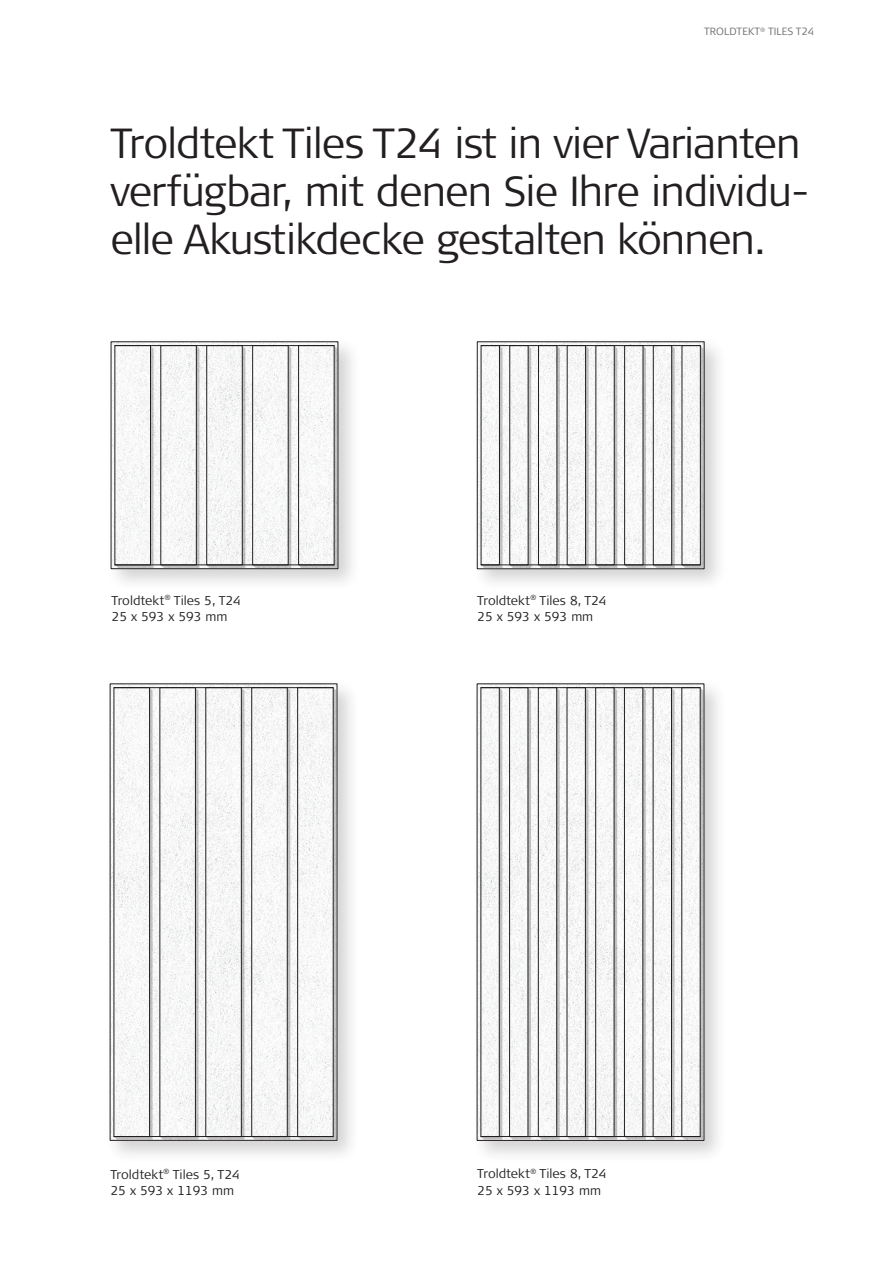
<style>
.page{position:relative;width:893px;height:1263px;background:#fff}
.page>*{position:absolute;margin:0;border:0;box-sizing:border-box;transform-origin:0 0}
.Rubrik{font:300 42px/48px "Signa Pro";letter-spacing:-.02em;color:#231f20}
.Brødtekst{font:300 12.75px "Signa Pro";color:#231f20}
.Illustration{font:300 10.5px "Signa Pro";letter-spacing:.01em;color:#6c6d70}
</style>
<div class="page">
<div style="left:472px;top:337px;width:255px;height:255px;background:#231f20;opacity:.2"></div>
<img style="left:479px;top:344px;width:223px;height:223px">
<svg style="left:682px;top:346px;width:20px;height:221px"></svg>
<svg style="left:653px;top:346px;width:22px;height:221px"></svg>
<svg style="left:625px;top:346px;width:21px;height:221px"></svg>
<svg style="left:596px;top:346px;width:21px;height:221px"></svg>
<svg style="left:567px;top:346px;width:22px;height:221px"></svg>
<svg style="left:538px;top:346px;width:22px;height:221px"></svg>
<svg style="left:510px;top:346px;width:21px;height:221px"></svg>
<svg style="left:481px;top:346px;width:21px;height:221px"></svg>
<hr style="left:481px;top:345px;width:219px;height:1px;background:#231f20">
<hr style="left:481px;top:565px;width:219px;height:1px;background:#231f20">
<div style="left:477px;top:342px;width:227px;height:227px;border:1px solid #231f20"></div>
<div style="left:682px;top:345px;width:19px;height:220px;border:1px solid #231f20"></div>
<div style="left:653px;top:345px;width:19px;height:220px;border:1px solid #231f20"></div>
<div style="left:624px;top:345px;width:19px;height:220px;border:1px solid #231f20"></div>
<div style="left:567px;top:345px;width:19px;height:220px;border:1px solid #231f20"></div>
<div style="left:538px;top:345px;width:19px;height:220px;border:1px solid #231f20"></div>
<div style="left:509px;top:345px;width:19px;height:220px;border:1px solid #231f20"></div>
<div style="left:481px;top:345px;width:19px;height:220px;border:1px solid #231f20"></div>
<div style="left:106px;top:337px;width:255px;height:255px;background:#231f20;opacity:.2"></div>
<img style="left:113px;top:344px;width:223px;height:223px">
<svg style="left:299px;top:346px;width:37px;height:221px"></svg>
<svg style="left:253px;top:346px;width:38px;height:221px"></svg>
<svg style="left:207px;top:346px;width:38px;height:221px"></svg>
<svg style="left:161px;top:346px;width:38px;height:221px"></svg>
<svg style="left:115px;top:346px;width:38px;height:221px"></svg>
<hr style="left:115px;top:345px;width:219px;height:1px;background:#231f20">
<hr style="left:115px;top:565px;width:219px;height:1px;background:#231f20">
<div style="left:298px;top:345px;width:36px;height:220px;border:1px solid #231f20"></div>
<div style="left:252px;top:345px;width:36px;height:220px;border:1px solid #231f20"></div>
<div style="left:206px;top:345px;width:37px;height:220px;border:1px solid #231f20"></div>
<div style="left:161px;top:345px;width:36px;height:220px;border:1px solid #231f20"></div>
<div style="left:115px;top:345px;width:36px;height:220px;border:1px solid #231f20"></div>
<div style="left:105px;top:679px;width:255px;height:485px;background:#231f20;opacity:.2"></div>
<img style="left:112px;top:686px;width:223px;height:452px">
<svg style="left:298px;top:688px;width:37px;height:450px"></svg>
<svg style="left:252px;top:688px;width:38px;height:450px"></svg>
<svg style="left:206px;top:688px;width:38px;height:450px"></svg>
<svg style="left:160px;top:688px;width:38px;height:450px"></svg>
<svg style="left:114px;top:688px;width:39px;height:450px"></svg>
<hr style="left:114px;top:687px;width:219px;height:1px;background:#231f20">
<hr style="left:114px;top:1136px;width:219px;height:1px;background:#231f20">
<div style="left:297px;top:687px;width:36px;height:450px;border:1px solid #231f20"></div>
<div style="left:251px;top:687px;width:36px;height:450px;border:1px solid #231f20"></div>
<div style="left:206px;top:687px;width:36px;height:450px;border:1px solid #231f20"></div>
<div style="left:160px;top:687px;width:36px;height:450px;border:1px solid #231f20"></div>
<div style="left:114px;top:687px;width:36px;height:450px;border:1px solid #231f20"></div>
<div style="left:472px;top:679px;width:255px;height:485px;background:#231f20;opacity:.2"></div>
<img style="left:479px;top:686px;width:223px;height:452px">
<svg style="left:682px;top:688px;width:20px;height:450px"></svg>
<svg style="left:653px;top:688px;width:22px;height:450px"></svg>
<svg style="left:624px;top:688px;width:22px;height:450px"></svg>
<svg style="left:596px;top:688px;width:21px;height:450px"></svg>
<svg style="left:567px;top:688px;width:21px;height:450px"></svg>
<svg style="left:538px;top:688px;width:22px;height:450px"></svg>
<svg style="left:510px;top:688px;width:21px;height:450px"></svg>
<svg style="left:481px;top:688px;width:21px;height:450px"></svg>
<hr style="left:481px;top:687px;width:219px;height:1px;background:#231f20">
<hr style="left:481px;top:1136px;width:219px;height:1px;background:#231f20">
<div style="left:653px;top:687px;width:19px;height:450px;border:1px solid #231f20"></div>
<div style="left:624px;top:687px;width:19px;height:450px;border:1px solid #231f20"></div>
<div style="left:595px;top:687px;width:19px;height:450px;border:1px solid #231f20"></div>
<div style="left:567px;top:687px;width:19px;height:450px;border:1px solid #231f20"></div>
<div style="left:538px;top:687px;width:19px;height:450px;border:1px solid #231f20"></div>
<div style="left:509px;top:687px;width:19px;height:450px;border:1px solid #231f20"></div>
<p class="Illustration" style="left:704px;top:24px;width:112px">TROLDTEKT<sup>®</sup> TILES T24</p>
<p class="Rubrik" style="left:111px;top:117px;width:700px">Troldtekt Tiles T24 ist in vier Varianten verfügbar, mit denen Sie Ihre individu&shy;elle Akustikdecke gestalten können.</p>
<p class="Brødtekst" style="left:112px;top:591px;width:131px">Troldtekt<sup>®</sup> Tiles 5, T24</p>
<p class="Brødtekst" style="left:112px;top:608px;width:117px">25 x 593 x 593 mm</p>
<p class="Brødtekst" style="left:111px;top:1165px;width:131px">Troldtekt<sup>®</sup> Tiles 5, T24</p>
<p class="Brødtekst" style="left:111px;top:1182px;width:125px">25 x 593 x 1193 mm</p>
<p class="Brødtekst" style="left:477px;top:591px;width:131px">Troldtekt<sup>®</sup> Tiles 8, T24</p>
<p class="Brødtekst" style="left:477px;top:608px;width:117px">25 x 593 x 593 mm</p>
<p class="Brødtekst" style="left:477px;top:1165px;width:131px">Troldtekt<sup>®</sup> Tiles 8, T24</p>
<p class="Brødtekst" style="left:477px;top:1182px;width:125px">25 x 593 x 1193 mm</p>
</div>
